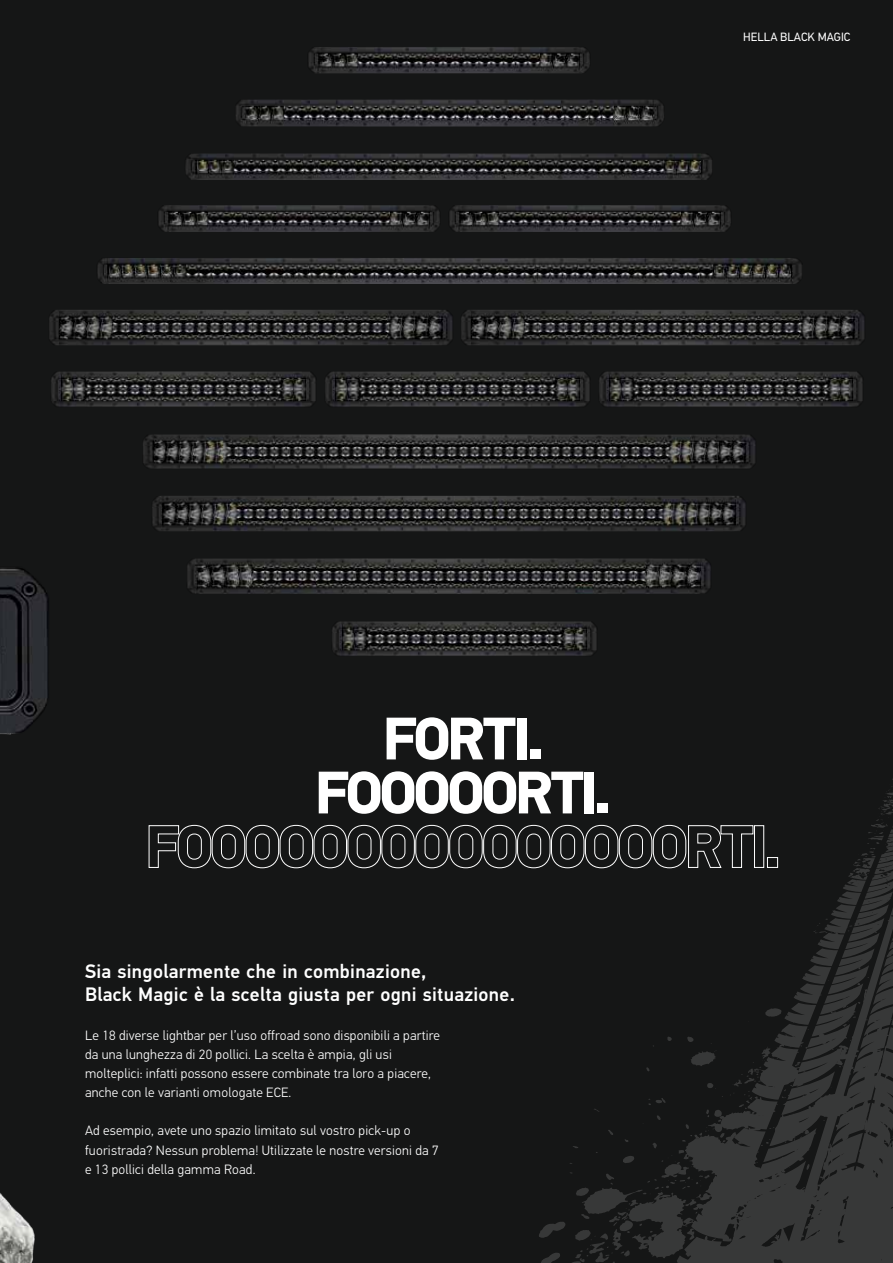
<style>
.page{position:relative;width:893px;height:1263px;background:#151616}
.page>*{position:absolute;margin:0;border:0;box-sizing:border-box;transform-origin:0 0}
.t1{font:700 60px/54px "Hella DIN Universal";letter-spacing:-.06em;color:#fff;text-align:center}
.t2{font:500 19.5px/23.4px "Hella DIN Universal";letter-spacing:.015em;color:#fff}
.t3{font:300 13.5px/19.2px "Hella DIN Universal";letter-spacing:.015em;color:#fff}
.t4{font:12px "Hella DIN Universal";color:#fff}
</style>
<div class="page">
<svg style="left:833px;top:779px;width:60px;height:132px"></svg>
<svg style="left:794px;top:911px;width:99px;height:93px;fill:#303131"></svg>
<svg style="left:539px;top:1004px;width:354px;height:259px"></svg>
<img style="left:0;top:1193px;width:35px;height:70px">
<img style="left:0;top:568px;width:49px;height:167px">
<img style="left:309px;top:47px;width:281px;height:26px">
<img style="left:450px;top:205px;width:281px;height:27px">
<img style="left:159px;top:205px;width:281px;height:27px">
<img style="left:236px;top:99px;width:428px;height:28px">
<img style="left:186px;top:153px;width:526px;height:26px">
<img style="left:97px;top:258px;width:705px;height:26px">
<img style="left:51px;top:371px;width:265px;height:36px">
<img style="left:325px;top:371px;width:265px;height:36px">
<img style="left:599px;top:371px;width:264px;height:36px">
<img style="left:332px;top:621px;width:265px;height:35px">
<img style="left:461px;top:310px;width:403px;height:36px">
<img style="left:49px;top:310px;width:403px;height:36px">
<img style="left:187px;top:558px;width:524px;height:36px">
<img style="left:143px;top:434px;width:613px;height:35px">
<img style="left:152px;top:496px;width:594px;height:36px">
<p class="t4" style="left:743px;top:30px;width:109px">HELLA BLACK MAGIC</p>
<h1 class="t1" style="left:145px;top:715px;width:638px">FORTI.<br>FOOOOORTI.<br>FOOOOOOOOOOOOOOORTI.</h1>
<h2 class="t2" style="left:85px;top:961px;width:431px">Sia singolarmente che in combinazione,<br>Black Magic è la scelta giusta per ogni situazione.</h2>
<p class="t3" style="left:85px;top:1026px;width:356px">Le 18 diverse lightbar per l’uso offroad sono disponibili a partire da una lunghezza di 20 pollici. La scelta è ampia, gli usi molteplici: infatti possono essere combinate tra loro a piacere, anche con le varianti omologate ECE.</p>
<p class="t3" style="left:85px;top:1122px;width:355px">Ad esempio, avete uno spazio limitato sul vostro pick-up o fuoristrada? Nessun problema! Utilizzate le nostre versioni da 7 e 13 pollici della gamma Road.</p>
</div>
